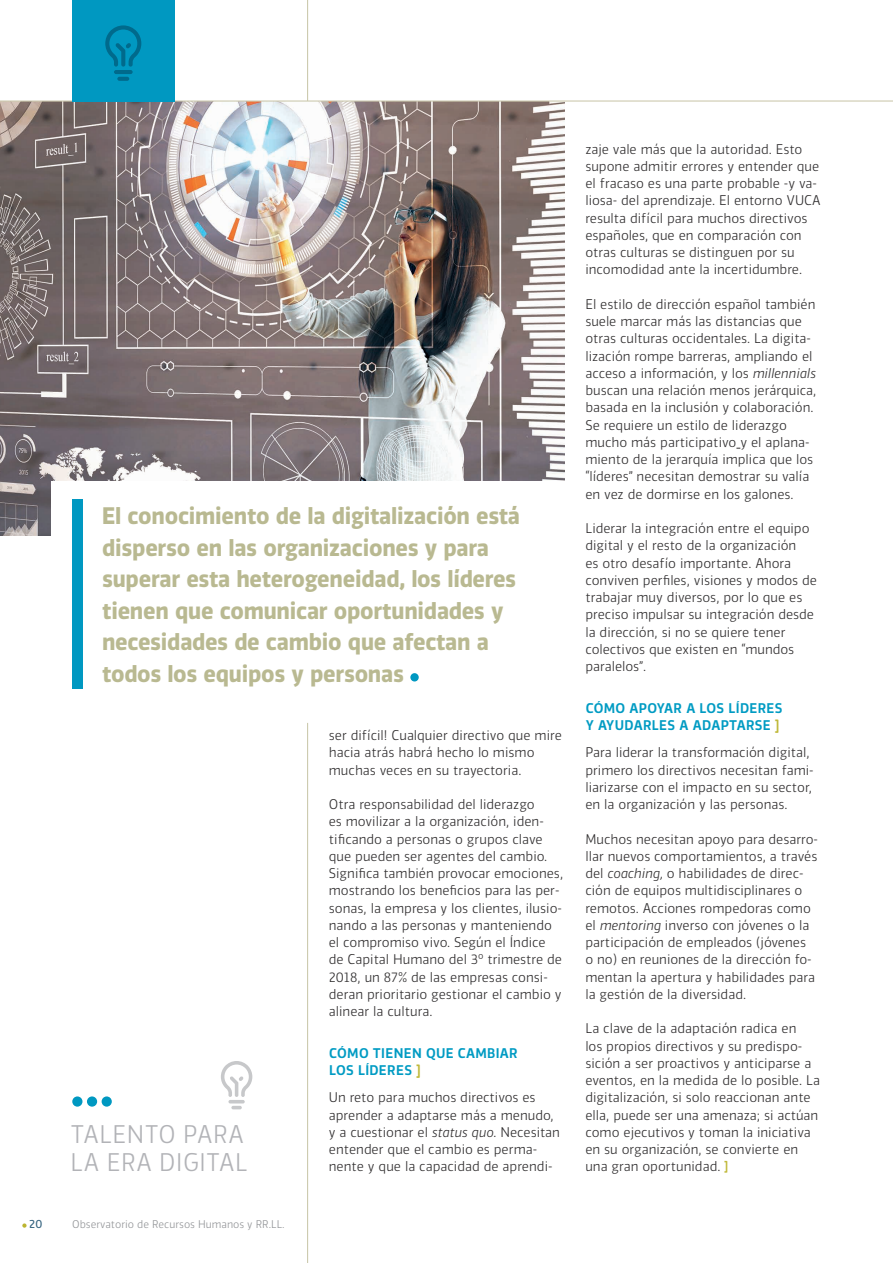
<style>
.page{position:relative;width:893px;height:1263px;background:#fff}
.page>*{position:absolute;margin:0;border:0;box-sizing:border-box;transform-origin:0 0}
.t1{font:300 24px/28.8px "Vinkel";letter-spacing:.02em;color:#b2b3b7}
.t2{font:700 22.5px/31.5px "Vinkel";letter-spacing:-.01em;color:#b9b991}
.stl_base{font:300 13.2px/17.2px "Vinkel";color:#312f30}
.stl_base-2{font:500 13.2px/17.2px "Vinkel";letter-spacing:.02em;color:#009bc3}
.t3{font:11.25px "Vinkel";color:#366480}
.t4{font:300 10.5px "Vinkel";color:#939598}
.s1{font-family:"Agency FB";font-weight:700;font-size:15px;color:#c0b93a}
.s2{font-style:italic}
.s3{font-family:"Agency FB";font-weight:700;color:#c0b93a}
</style>
<div class="page">
<svg style="left:22px;top:1223px;width:5px;height:5px"></svg>
<hr style="left:307px;top:723px;width:1px;height:540px;background:#cdcaaf">
<hr style="left:307px;top:0;width:1px;height:102px;background:#cdcaaf">
<img style="left:0;top:102px;width:564px;height:433px">
<div style="left:72px;top:1096px;width:10px;height:11px;background:#0098c1;border-radius:50%"></div>
<div style="left:87px;top:1096px;width:10px;height:11px;background:#0098c1;border-radius:50%"></div>
<div style="left:102px;top:1096px;width:10px;height:11px;background:#0098c1;border-radius:50%"></div>
<hr style="left:228px;top:1100px;width:17px;height:3px;background:#c7c8ca;border-radius:2px">
<svg style="left:231px;top:1106px;width:11px;height:3px"></svg>
<svg style="left:221px;top:1061px;width:31px;height:36px"></svg>
<hr style="left:0;top:100px;width:893px;height:2px;background:#cdcaaf">
<div style="left:72px;top:0;width:102px;height:102px;background:#0098c1"></div>
<hr style="left:114px;top:70px;width:19px;height:4px;background:#006a8c;border-radius:2px">
<hr style="left:117px;top:77px;width:12px;height:4px;background:#006a8c;border-radius:2px">
<svg style="left:105px;top:25px;width:36px;height:42px"></svg>
<div style="left:52px;top:482px;width:522px;height:207px;background:#fff"></div>
<div style="left:72px;top:500px;width:11px;height:189px;background:#0098c1"></div>
<div style="left:410px;top:673px;width:9px;height:8px;background:#0098c1;border-radius:50%"></div>
<p class="t2" style="left:102px;top:500px;width:419px">El conocimiento de la digitalización está disperso en las organizaciones y para superar esta heterogeneidad, los líderes tienen que comunicar oportunidades y necesidades de cambio que afectan a todos los equipos y personas</p>
<p class="t1" style="left:71px;top:1120px;width:179px">TALENTO PARA<br>LA ERA DIGITAL</p>
<p class="t3" style="left:29px;top:1216px;width:15px">20</p>
<p class="t4" style="left:72px;top:1217px;width:214px">Observatorio de Recursos Humanos y RR.LL.</p>
<p class="stl_base" style="left:329px;top:727px;width:235px">ser difícil! Cualquier directivo que mire hacia atrás habrá hecho lo mismo muchas veces en su trayectoria.</p>
<p class="stl_base" style="left:329px;top:796px;width:236px">Otra responsabilidad del liderazgo<br>es movilizar a la organización, iden&shy;tificando a personas o grupos clave que pueden ser agentes del cambio.<br>Significa también provocar emociones, mostrando los beneficios para las per&shy;sonas, la empresa y los clientes, ilusio&shy;nando a las personas y manteniendo el compromiso vivo. Según el Índice de Capital Humano del 3º trimestre de 2018, un 87% de las empresas consi&shy;deran prioritario gestionar el cambio y alinear la cultura.</p>
<p class="stl_base-2" style="left:329px;top:1045px;width:190px">CÓMO TIENEN QUE CAMBIAR<br>LOS LÍDERES <span class="s1">]</span></p>
<p class="stl_base" style="left:329px;top:1089px;width:233px">Un reto para muchos directivos es aprender a adaptarse más a menudo, y a cuestionar el <span class="s2">status quo.</span> Necesitan entender que el cambio es perma&shy;nente y que la capacidad de aprendi-</p>
<p class="stl_base" style="left:585px;top:140px;width:237px">zaje vale más que la autoridad. Esto supone admitir errores y entender que el fracaso es una parte probable -y va&shy;liosa- del aprendizaje. El entorno VUCA resulta difícil para muchos directivos españoles, que en comparación con otras culturas se distinguen por su incomodidad ante la incertidumbre.</p>
<p class="stl_base" style="left:585px;top:296px;width:233px">El estilo de dirección español también suele marcar más las distancias que otras culturas occidentales. La digita&shy;lización rompe barreras, ampliando el acceso a información, y los <span class="s2">millennials </span>buscan una relación menos jerárquica, basada en la inclusión y colaboración.<br>Se requiere un estilo de liderazgo mucho más participativo y el aplana&shy;miento de la jerarquía implica que los “líderes” necesitan demostrar su valía en vez de dormirse en los galones.</p>
<p class="stl_base" style="left:585px;top:520px;width:233px">Liderar la integración entre el equipo digital y el resto de la organización<br>es otro desafío importante. Ahora conviven perfiles, visiones y modos de trabajar muy diversos, por lo que es preciso impulsar su integración desde la dirección, si no se quiere tener colectivos que existen en “mundos paralelos”.</p>
<p class="stl_base-2" style="left:586px;top:700px;width:198px">CÓMO APOYAR A LOS LÍDERES<br>Y AYUDARLES A ADAPTARSE <span class="s1">]</span></p>
<p class="stl_base" style="left:585px;top:744px;width:230px">Para liderar la transformación digital, primero los directivos necesitan fami&shy;liarizarse con el impacto en su sector, en la organización y las personas.</p>
<p class="stl_base" style="left:585px;top:830px;width:234px">Muchos necesitan apoyo para desarro&shy;llar nuevos comportamientos, a través del <span class="s2">coaching,</span> o habilidades de direc&shy;ción de equipos multidisciplinares o remotos. Acciones rompedoras como el <span class="s2">mentoring</span> inverso con jóvenes o la participación de empleados (jóvenes<br>o no) en reuniones de la dirección fo&shy;mentan la apertura y habilidades para la gestión de la diversidad.</p>
<p class="stl_base" style="left:585px;top:1020px;width:236px">La clave de la adaptación radica en<br>los propios directivos y su predispo&shy;sición a ser proactivos y anticiparse a eventos, en la medida de lo posible. La digitalización, si solo reaccionan ante ella, puede ser una amenaza; si actúan como ejecutivos y toman la iniciativa en su organización, se convierte en una gran oportunidad. <span class="s3">]</span></p>
</div>
